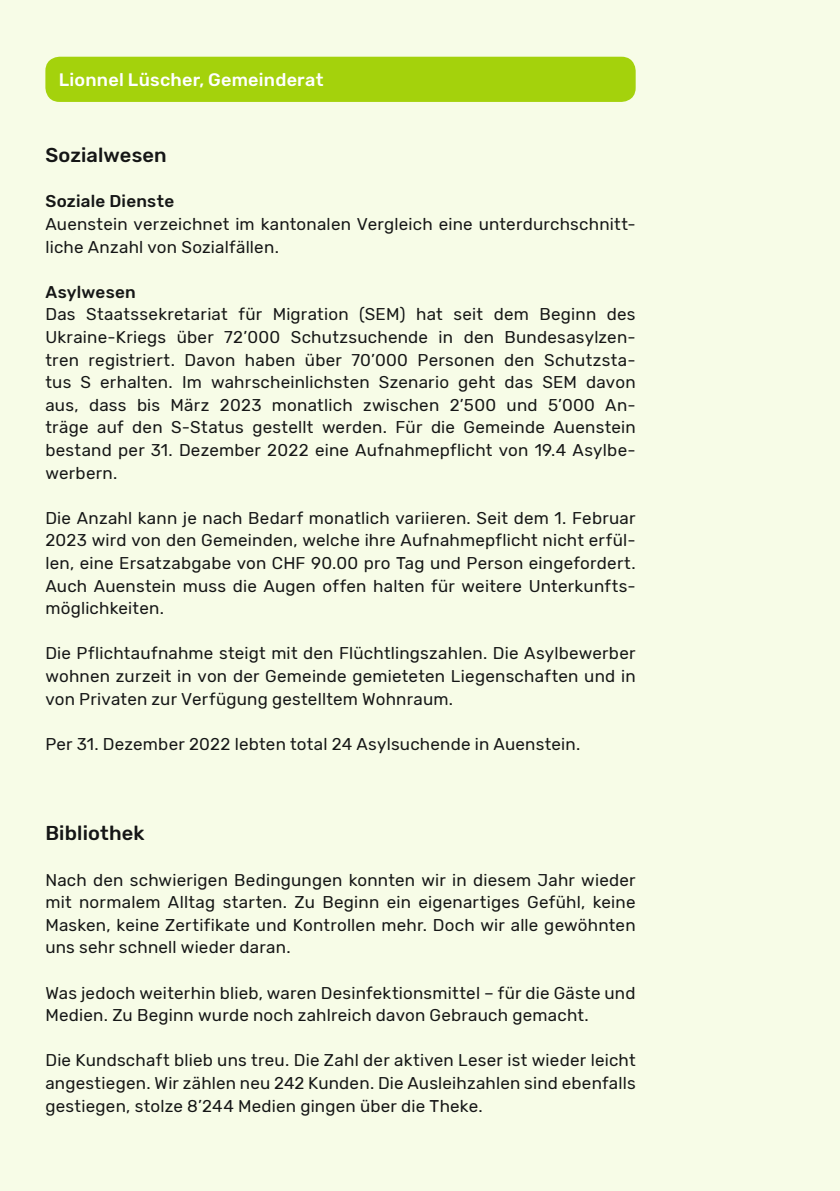
<style>
.page{position:relative;width:840px;height:1191px;background:#fff}
.page>*{position:absolute;margin:0;border:0;box-sizing:border-box;transform-origin:0 0}
.t1{font:500 20px "Rubik";letter-spacing:.005em;color:#151616}
.t2{font:500 18px "Rubik";letter-spacing:.01em;color:#fff}
.t3{font:17px/22.6px "Rubik";letter-spacing:.015em;color:#151616;text-align:justify}
.t4{font:500 17px "Rubik";letter-spacing:.015em;color:#151616}
</style>
<div class="page">
<div style="left:0;top:0;width:839px;height:1191px;background:#f7fce7"></div>
<div style="left:45px;top:57px;width:590px;height:45px;background:#a4d20c;border-radius:14px"></div>
<p class="t2" style="left:59px;top:70px;width:266px">Lionnel Lüscher, Gemeinderat</p>
<p class="t1" style="left:45px;top:144px;width:123px">Sozialwesen</p>
<p class="t4" style="left:45px;top:192px;width:130px">Soziale Dienste</p>
<p class="t3" style="left:45px;top:213px;width:589px">Auenstein verzeichnet im kantonalen Vergleich eine unterdurchschnitt&shy;liche Anzahl von Sozialfällen.</p>
<p class="t4" style="left:45px;top:282px;width:92px">Asylwesen</p>
<p class="t3" style="left:45px;top:304px;width:591px;text-align:left">Das Staatssekretariat für Migration (SEM) hat seit dem Beginn des Ukraine-Kriegs über 72’000 Schutzsuchende in den Bundesasylzen&shy;tren registriert. Davon haben über 70’000 Personen den Schutzsta&shy;tus S erhalten. Im wahrscheinlichsten Szenario geht das SEM davon aus, dass bis März 2023 monatlich zwischen 2’500 und 5’000 An&shy;träge auf den S-Status gestellt werden. Für die Gemeinde Auenstein bestand per 31. Dezember 2022 eine Aufnahmepflicht von 19.4 Asylbe&shy;werbern.</p>
<p class="t3" style="left:45px;top:507px;width:591px">Die Anzahl kann je nach Bedarf monatlich variieren. Seit dem 1. Februar 2023 wird von den Gemeinden, welche ihre Aufnahmepflicht nicht erfül&shy;len, eine Ersatzabgabe von CHF 90.00 pro Tag und Person eingefordert.<br>Auch Auenstein muss die Augen offen halten für weitere Unterkunfts&shy;möglichkeiten.</p>
<p class="t3" style="left:45px;top:642px;width:591px">Die Pflichtaufnahme steigt mit den Flüchtlingszahlen. Die Asylbewerber wohnen zurzeit in von der Gemeinde gemieteten Liegenschaften und in von Privaten zur Verfügung gestelltem Wohnraum.</p>
<p class="t3" style="left:45px;top:733px;width:536px">Per 31. Dezember 2022 lebten total 24 Asylsuchende in Auenstein.</p>
<p class="t1" style="left:45px;top:822px;width:101px">Bibliothek</p>
<p class="t3" style="left:45px;top:869px;width:591px">Nach den schwierigen Bedingungen konnten wir in diesem Jahr wieder mit normalem Alltag starten. Zu Beginn ein eigenartiges Gefühl, keine Masken, keine Zertifikate und Kontrollen mehr. Doch wir alle gewöhnten uns sehr schnell wieder daran.</p>
<p class="t3" style="left:45px;top:982px;width:591px">Was jedoch weiterhin blieb, waren Desinfektionsmittel – für die Gäste und<br>Medien. Zu Beginn wurde noch zahlreich davon Gebrauch gemacht.</p>
<p class="t3" style="left:45px;top:1049px;width:591px">Die Kundschaft blieb uns treu. Die Zahl der aktiven Leser ist wieder leicht angestiegen. Wir zählen neu 242 Kunden. Die Ausleihzahlen sind ebenfalls gestiegen, stolze 8’244 Medien gingen über die Theke.</p>
</div>
